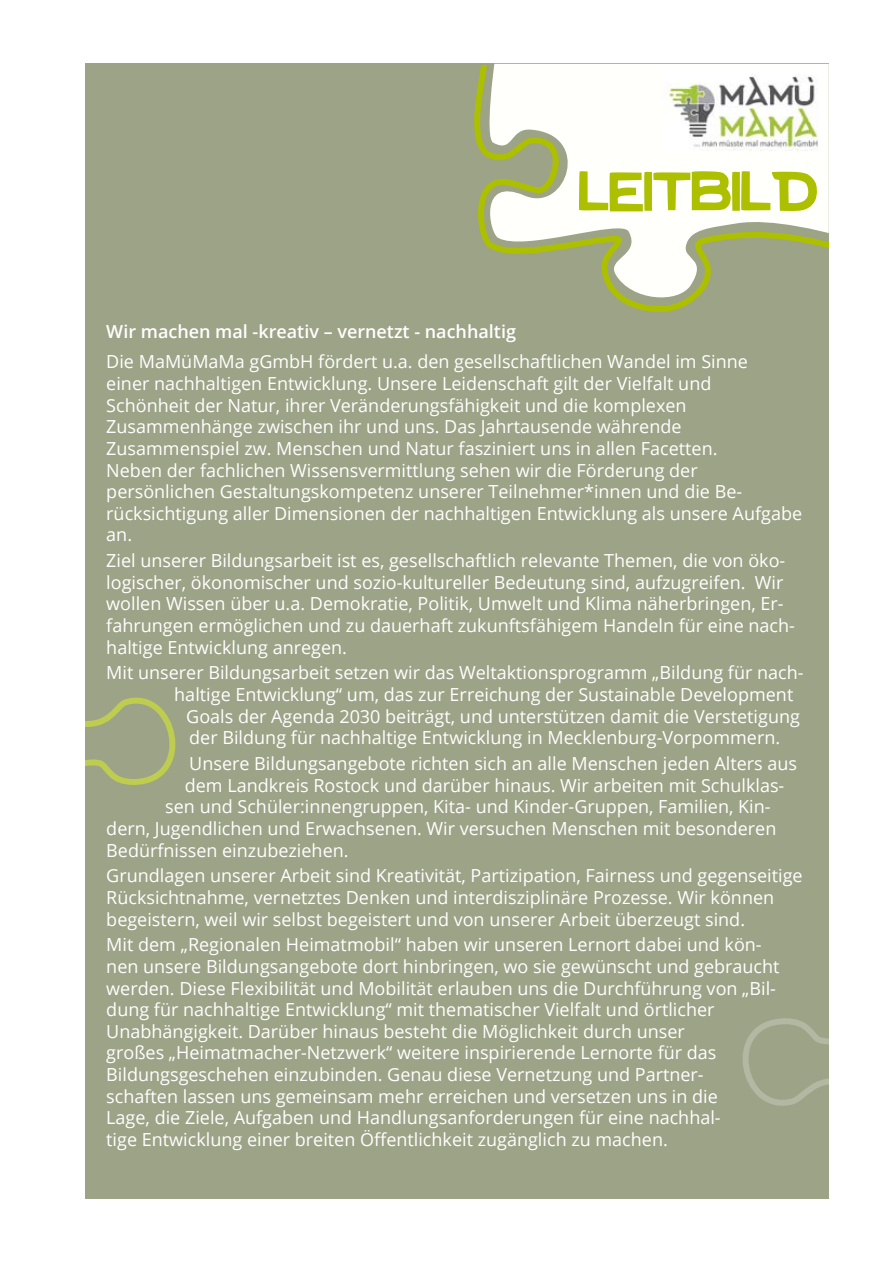
<style>
.page{position:relative;width:893px;height:1263px;background:#fff}
.page>*{position:absolute;margin:0;border:0;box-sizing:border-box;transform-origin:0 0}
.t1{font:72px "Jacked Font";color:#acc000}
.t2{font:18px/21.6px "Open Sans";color:#fff}
.t3{font:600 18px "Open Sans";color:#fff}
</style>
<div class="page">
<div style="left:85px;top:64px;width:743px;height:1135px;background:#9ca387"></div>
<svg style="left:457px;top:63px;width:372px;height:249px"></svg>
<svg style="left:478px;top:64px;width:351px;height:240px;fill:#fffffc"></svg>
<img style="left:663px;top:65px;width:159px;height:85px">
<svg style="left:85px;top:697px;width:91px;height:88px"></svg>
<svg style="left:722px;top:230px;width:107px;height:383px"></svg>
<svg style="left:743px;top:868px;width:86px;height:331px"></svg>
<h1 class="t1" style="left:578px;top:158px;width:241px">LEITBILD</h1>
<p class="t3" style="left:106px;top:319px;width:411px">Wir machen mal -kreativ – vernetzt - nachhaltig</p>
<p class="t2" style="left:106px;top:351px;width:697px">Die MaMüMaMa gGmbH fördert u.a. den gesellschaftlichen Wandel im Sinne<br>einer nachhaltigen Entwicklung. Unsere Leidenschaft gilt der Vielfalt und<br>Schönheit der Natur, ihrer Veränderungsfähigkeit und die komplexen Zusammenhänge zwischen ihr und uns. Das Jahrtausende währende Zusammenspiel zw. Menschen und Natur fasziniert uns in allen Facetten.<br>Neben der fachlichen Wissensvermittlung sehen wir die Förderung der persönlichen Gestaltungskompetenz unserer Teilnehmer*innen und die Be&shy;rücksichtigung aller Dimensionen der nachhaltigen Entwicklung als unsere Aufgabe an.</p>
<p class="t2" style="left:106px;top:549px;width:690px">Ziel unserer Bildungsarbeit ist es, gesellschaftlich relevante Themen, die von öko&shy;logischer, ökonomischer und sozio-kultureller Bedeutung sind, aufzugreifen. Wir wollen Wissen über u.a. Demokratie, Politik, Umwelt und Klima näherbringen, Er&shy;fahrungen ermöglichen und zu dauerhaft zukunftsfähigem Handeln für eine nach&shy;haltige Entwicklung anregen.</p>
<p class="t2" style="left:106px;top:662px;width:699px">Mit unserer Bildungsarbeit setzen wir das Weltaktionsprogramm „Bildung für nach-</p>
<p class="t2" style="left:174px;top:683px;width:621px">haltige Entwicklung“ um, das zur Erreichung der Sustainable Development</p>
<p class="t2" style="left:186px;top:705px;width:615px">Goals der Agenda 2030 beiträgt, und unterstützen damit die Verstetigung</p>
<p class="t2" style="left:189px;top:726px;width:592px">der Bildung für nachhaltige Entwicklung in Mecklenburg-Vorpommern.</p>
<p class="t2" style="left:189px;top:752px;width:609px">Unsere Bildungsangebote richten sich an alle Menschen jeden Alters aus</p>
<p class="t2" style="left:185px;top:774px;width:601px">dem Landkreis Rostock und darüber hinaus. Wir arbeiten mit Schulklas-</p>
<p class="t2" style="left:165px;top:795px;width:607px">sen und Schüler:innengruppen, Kita- und Kinder-Gruppen, Familien, Kin-</p>
<p class="t2" style="left:106px;top:817px;width:672px">dern, Jugendlichen und Erwachsenen. Wir versuchen Menschen mit besonderen</p>
<p class="t2" style="left:106px;top:839px;width:244px">Bedürfnissen einzubeziehen.</p>
<p class="t2" style="left:106px;top:864px;width:698px">Grundlagen unserer Arbeit sind Kreativität, Partizipation, Fairness und gegenseitige<br>Rücksichtnahme, vernetztes Denken und interdisziplinäre Prozesse. Wir können begeistern, weil wir selbst begeistert und von unserer Arbeit überzeugt sind.</p>
<p class="t2" style="left:106px;top:934px;width:675px">Mit dem „Regionalen Heimatmobil“ haben wir unseren Lernort dabei und kön&shy;nen unsere Bildungsangebote dort hinbringen, wo sie gewünscht und gebraucht werden. Diese Flexibilität und Mobilität erlauben uns die Durchführung von „Bil&shy;dung für nachhaltige Entwicklung“ mit thematischer Vielfalt und örtlicher Unabhängigkeit. Darüber hinaus besteht die Möglichkeit durch unser<br>großes „Heimatmacher-Netzwerk“ weitere inspirierende Lernorte für das Bildungsgeschehen einzubinden. Genau diese Vernetzung und Partner&shy;schaften lassen uns gemeinsam mehr erreichen und versetzen uns in die<br>Lage, die Ziele, Aufgaben und Handlungsanforderungen für eine nachhal-<br>tige Entwicklung einer breiten Öffentlichkeit zugänglich zu machen.</p>
</div>
